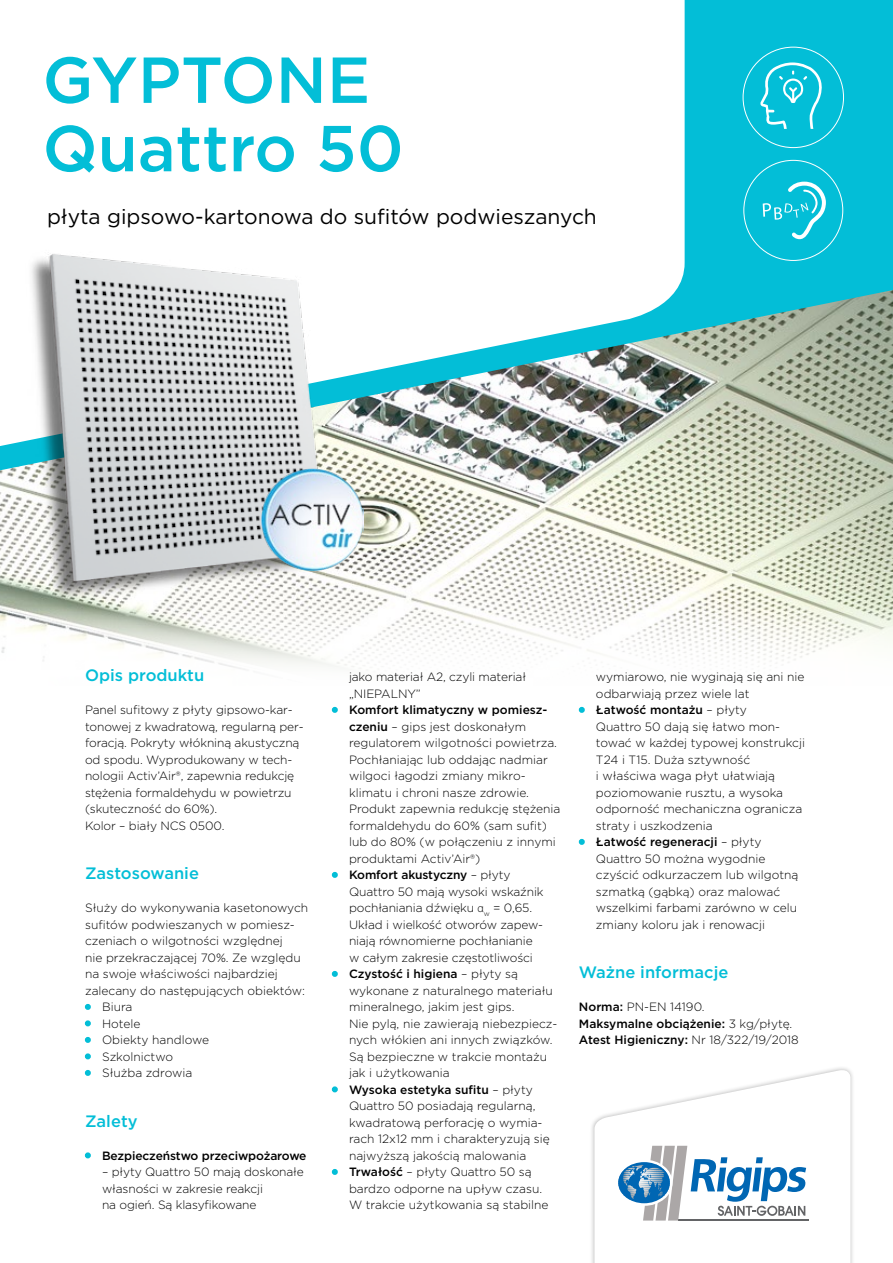
<style>
.page{position:relative;width:893px;height:1263px;background:#fff}
.page>*{position:absolute;margin:0;border:0;box-sizing:border-box;transform-origin:0 0}
.t1{font:500 64.8px/68.4px "Gotham";color:#03bed7}
.t2{font:21px "Gotham";color:#000}
.t3{font:500 16.5px "Gotham";color:#03bed7}
.t4{font:300 12px/16.5px "Gotham";color:#000}
.t5{font:500 12px/16.5px "Gotham";letter-spacing:-.01em;color:#000}
.s1{color:#03bed7}
.s2{font-weight:300;color:#03bed7}
.s3{font-weight:500}
.s4{font-family:"Myriad Pro"}
.s5{font-weight:300}
</style>
<div class="page">
<img style="left:0;top:504px;width:893px;height:166px">
<svg style="left:685px;top:0;width:208px;height:504px;background:#4dbcc2"></svg>
<svg style="left:0;top:0;width:685px;height:556px"></svg>
<svg style="left:85px;top:1004px;width:6px;height:6px"></svg>
<svg style="left:85px;top:1020px;width:6px;height:6px"></svg>
<svg style="left:85px;top:1037px;width:6px;height:6px"></svg>
<svg style="left:85px;top:1053px;width:6px;height:6px"></svg>
<svg style="left:85px;top:1070px;width:6px;height:6px"></svg>
<svg style="left:85px;top:1152px;width:6px;height:6px"></svg>
<svg style="left:332px;top:707px;width:6px;height:6px"></svg>
<svg style="left:332px;top:872px;width:6px;height:6px"></svg>
<svg style="left:332px;top:971px;width:6px;height:6px"></svg>
<svg style="left:332px;top:1086px;width:6px;height:6px"></svg>
<svg style="left:332px;top:1169px;width:6px;height:6px"></svg>
<svg style="left:579px;top:707px;width:6px;height:6px"></svg>
<svg style="left:579px;top:839px;width:6px;height:6px"></svg>
<svg style="left:763px;top:182px;width:63px;height:57px;background:#2ec9dd"></svg>
<svg style="left:760px;top:62px;width:70px;height:67px;background:#29c7dc"></svg>
<img style="left:26px;top:242px;width:309px;height:360px">
<img style="left:261px;top:468px;width:103px;height:103px">
<div style="left:589px;top:1066px;width:266px;height:197px;background:#000;opacity:.3"></div>
<svg style="left:594px;top:1070px;width:256px;height:193px"></svg>
<hr style="left:678px;top:1219px;width:131px;height:1px;background:#636466">
<svg style="left:618px;top:1146px;width:188px;height:74px"></svg>
<h1 class="t1" style="left:43px;top:45px;width:363px">GYPTONE<br>Quattro 50</h1>
<h2 class="t2" style="left:47px;top:203px;width:551px">płyta gipsowo-kartonowa do sufitów podwieszanych</h2>
<h3 class="t3" style="left:85px;top:664px;width:121px">Opis produktu</h3>
<p class="t4" style="left:85px;top:701px;width:220px">Panel sufitowy z płyty gipsowo-kar&shy;tonowej z kwadratową, regularną per&shy;foracją. Pokryty włókniną akustyczną od spodu. Wyprodukowany w tech&shy;nologii Activ’Air®, zapewnia redukcję stężenia formaldehydu w powietrzu (skuteczność do 60%).<br>Kolor – biały NCS 0500.</p>
<h3 class="t3" style="left:85px;top:862px;width:115px">Zastosowanie</h3>
<p class="t4" style="left:85px;top:899px;width:225px">Służy do wykonywania kasetonowych sufitów podwieszanych w pomiesz&shy;czeniach o wilgotności względnej<br>nie przekraczającej 70%. Ze względu na swoje właściwości najbardziej zalecany do następujących obiektów:</p>
<p class="t4" style="left:85px;top:998px;width:49px"><span class="s1">•</span> Biura</p>
<p class="t4" style="left:85px;top:1015px;width:57px"><span class="s1">•</span> Hotele</p>
<p class="t4" style="left:85px;top:1031px;width:126px"><span class="s1">•</span> Obiekty handlowe</p>
<p class="t4" style="left:85px;top:1048px;width:90px"><span class="s1">•</span> Szkolnictwo</p>
<p class="t4" style="left:85px;top:1064px;width:109px"><span class="s1">•</span> Służba zdrowia</p>
<h3 class="t3" style="left:85px;top:1110px;width:54px">Zalety</h3>
<p class="t5" style="left:85px;top:1147px;width:223px"><span class="s2">•</span> Bezpieczeństwo przeciwpożarowe</p>
<p class="t4" style="left:102px;top:1163px;width:203px">– płyty Quattro 50 mają doskonałe własności w zakresie reakcji<br>na ogień. Są klasyfikowane</p>
<p class="t4" style="left:349px;top:668px;width:179px">jako materiał A2, czyli materiał „NIEPALNY”</p>
<p class="t4" style="left:349px;top:701px;width:213px;text-indent:-17px"><span class="s1">•</span> <span class="s3">Komfort klimatyczny w pomiesz&shy;czeniu</span> – gips jest doskonałym regulatorem wilgotności powietrza.<br>Pochłaniając lub oddając nadmiar wilgoci łagodzi zmiany mikro&shy;klimatu i chroni nasze zdrowie.<br>Produkt zapewnia redukcję stężenia formaldehydu do 60% (sam sufit) lub do 80% (w połączeniu z innymi produktami Activ’Air®)</p>
<p class="t4" style="left:349px;top:866px;width:196px;text-indent:-17px"><span class="s1">•</span> <span class="s3">Komfort akustyczny</span> – płyty<br>Quattro 50 mają wysoki wskaźnik pochłaniania dźwięku <span class="s4">α</span><sub>w</sub> = 0,65.<br>Układ i wielkość otworów zapew&shy;niają równomierne pochłanianie w całym zakresie częstotliwości</p>
<p class="t4" style="left:349px;top:965px;width:210px;text-indent:-17px"><span class="s1">•</span> <span class="s3">Czystość i higiena</span> – płyty są wykonane z naturalnego materiału mineralnego, jakim jest gips.<br>Nie pylą, nie zawierają niebezpiecz&shy;nych włókien ani innych związków.<br>Są bezpieczne w trakcie montażu jak i użytkowania</p>
<p class="t4" style="left:349px;top:1081px;width:202px;text-indent:-17px"><span class="s1">•</span> <span class="s3">Wysoka estetyka sufitu</span> – płyty<br>Quattro 50 posiadają regularną, kwadratową perforację o wymia&shy;rach 12x12 mm i charakteryzują się najwyższą jakością malowania</p>
<p class="t4" style="left:349px;top:1163px;width:201px;text-indent:-17px"><span class="s1">•</span> <span class="s3">Trwałość</span> – płyty Quattro 50 są bardzo odporne na upływ czasu.<br>W trakcie użytkowania są stabilne</p>
<p class="t4" style="left:596px;top:668px;width:210px">wymiarowo, nie wyginają się ani nie odbarwiają przez wiele lat</p>
<p class="t4" style="left:596px;top:701px;width:211px;text-indent:-17px"><span class="s1">•</span> <span class="s3">Łatwość montażu</span> – płyty<br>Quattro 50 dają się łatwo mon&shy;tować w każdej typowej konstrukcji<br>T24 i T15. Duża sztywność<br>i właściwa waga płyt ułatwiają poziomowanie rusztu, a wysoka odporność mechaniczna ogranicza straty i uszkodzenia</p>
<p class="t4" style="left:596px;top:833px;width:204px;text-indent:-17px"><span class="s1">•</span> <span class="s3">Łatwość regeneracji</span> – płyty<br>Quattro 50 można wygodnie czyścić odkurzaczem lub wilgotną szmatką (gąbką) oraz malować wszelkimi farbami zarówno w celu zmiany koloru jak i renowacji</p>
<h3 class="t3" style="left:579px;top:961px;width:151px">Ważne informacje</h3>
<p class="t5" style="left:579px;top:998px;width:221px">Norma: <span class="s5">PN-EN 14190.<br></span>Maksymalne obciążenie: <span class="s5">3 kg/płytę.<br></span>Atest Higieniczny: <span class="s5">Nr 18/322/19/2018</span></p>
</div>
